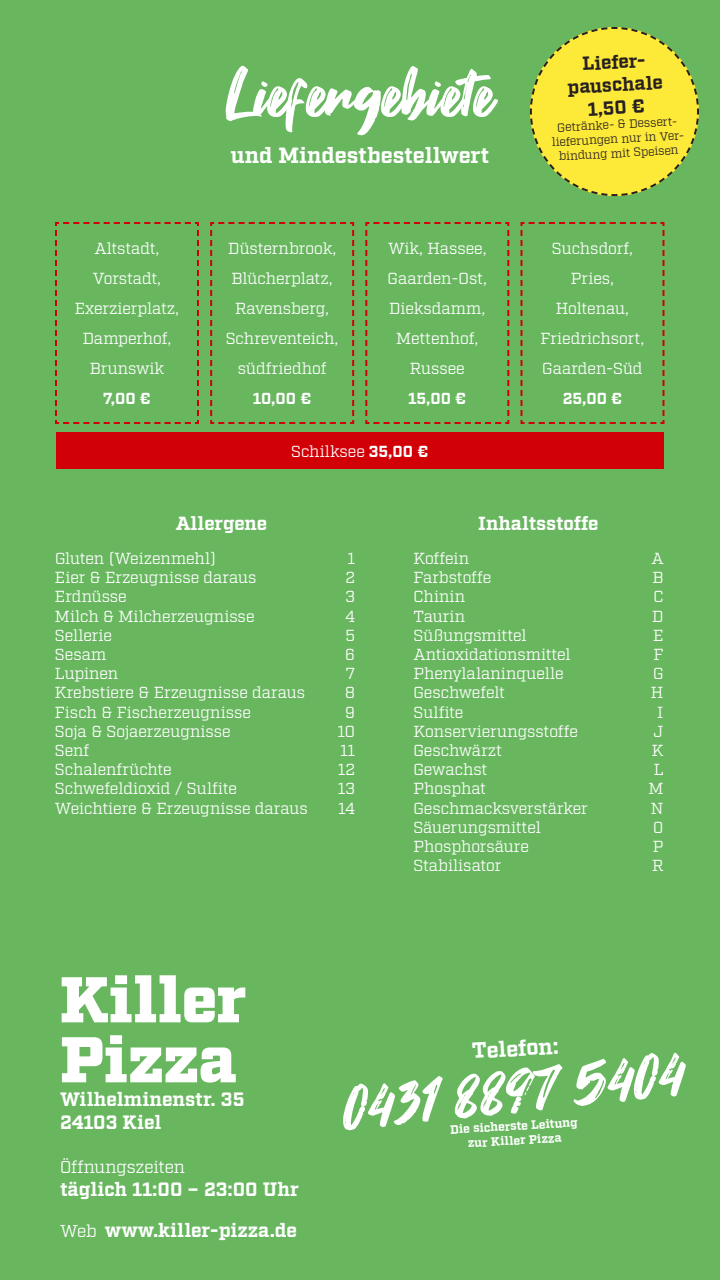
<style>
.page{position:relative;width:720px;height:1280px;background:#68b75f}
.page>*{position:absolute;margin:0;border:0;box-sizing:border-box;transform-origin:0 0}
.t1{font:66px "Fontjek";color:#fff}
.t2{font:900 64.5px/60px "Factoria";color:#fff}
.t3{font:700 22px "Factoria";letter-spacing:-.01em;color:#fff}
.t4{font:700 19.3px/23.2px "Factoria";color:#fff}
.t5{font:700 19px "Factoria";letter-spacing:-.01em;color:#fff}
.t6{font:700 19px/22.8px "Factoria";color:#272022;text-align:center}
.t7{font:17.2px "Factoria";letter-spacing:-.01em;color:#fff}
.t8{font:16px/30px "Factoria";letter-spacing:-.01em;color:#fff;text-align:center}
.t9{font:700 16px "Factoria";color:#fff}
.t10{font:700 12.2px/14.7px "Factoria";color:#fff;text-align:center}
.t11{font:12px/14.4px "Factoria";color:#272022;text-align:center}
.s1{font-weight:700}
.s2{font-weight:400;font-size:17.2px}
</style>
<div class="page">
<svg style="left:55px;top:222px;width:144px;height:202px"></svg>
<div style="left:56px;top:432px;width:608px;height:37px;background:#d10007"></div>
<svg style="left:210px;top:222px;width:145px;height:202px"></svg>
<svg style="left:365px;top:222px;width:145px;height:202px"></svg>
<svg style="left:520px;top:222px;width:145px;height:202px"></svg>
<svg style="left:529px;top:27px;width:170px;height:170px"></svg>
<p class="t8" style="left:75px;top:234px;width:106px">Altstadt,<br>Vorstadt,<br>Exerzierplatz,<br>Damperhof,<br>Brunswik</p>
<p class="t9" style="left:103px;top:389px;width:49px">7,00 €</p>
<h1 class="t1" style="left:226px;top:52px;width:270px">Liefergebiete</h1>
<h3 class="t3" style="left:231px;top:143px;width:260px">und Mindestbestellwert</h3>
<p class="t8" style="left:226px;top:234px;width:114px">Düsternbrook,<br>Blücherplatz,<br>Ravensberg,<br>Schreventeich, südfriedhof</p>
<p class="t9" style="left:253px;top:389px;width:60px">10,00 €</p>
<p class="t8" style="left:388px;top:234px;width:101px">Wik, Hassee,<br>Gaarden-Ost,<br>Dieksdamm,<br>Mettenhof,<br>Russee</p>
<p class="t9" style="left:409px;top:389px;width:59px">15,00 €</p>
<p class="t8" style="left:291px;top:437px;width:139px">Schilksee <span class="s1">35,00 €</span></p>
<p class="t6" style="left:566px;top:54px;width:97px;rotate:-3deg">Liefer&shy;pauschale<br>1,50 €</p>
<p class="t11" style="left:551px;top:121px;width:135px;rotate:-3deg">Getränke- &amp; Dessert&shy;lieferungen nur in Ver&shy;bindung mit Speisen</p>
<p class="t8" style="left:541px;top:234px;width:105px">Suchsdorf,<br>Pries,<br>Holtenau,<br>Friedrichsort,<br>Gaarden-Süd</p>
<p class="t9" style="left:563px;top:389px;width:61px">25,00 €</p>
<p class="t5" style="left:176px;top:512px;width:93px">Allergene</p>
<p class="t8" style="left:55px;top:544px;width:163px">Gluten (Weizenmehl)</p>
<p class="t8" style="left:348px;top:544px;width:9px">1</p>
<p class="t8" style="left:55px;top:563px;width:203px">Eier &amp; Erzeugnisse daraus</p>
<p class="t8" style="left:345px;top:563px;width:11px">2</p>
<p class="t8" style="left:55px;top:582px;width:73px">Erdnüsse</p>
<p class="t8" style="left:345px;top:582px;width:11px">3</p>
<p class="t8" style="left:55px;top:601px;width:201px">Milch &amp; Milcherzeugnisse</p>
<p class="t8" style="left:345px;top:601px;width:11px">4</p>
<p class="t8" style="left:55px;top:621px;width:59px">Sellerie</p>
<p class="t8" style="left:345px;top:621px;width:11px">5</p>
<p class="t8" style="left:55px;top:640px;width:53px">Sesam</p>
<p class="t8" style="left:345px;top:640px;width:11px">6</p>
<p class="t8" style="left:55px;top:659px;width:65px">Lupinen</p>
<p class="t8" style="left:346px;top:659px;width:11px">7</p>
<p class="t8" style="left:55px;top:678px;width:252px">Krebstiere &amp; Erzeugnisse daraus</p>
<p class="t8" style="left:345px;top:678px;width:11px">8</p>
<p class="t8" style="left:55px;top:697px;width:197px">Fisch &amp; Fischerzeugnisse</p>
<p class="t8" style="left:345px;top:697px;width:11px">9</p>
<p class="t8" style="left:55px;top:717px;width:177px">Soja &amp; Sojaerzeugnisse</p>
<p class="t8" style="left:338px;top:717px;width:19px">10</p>
<p class="t8" style="left:55px;top:736px;width:36px">Senf</p>
<p class="t8" style="left:340px;top:736px;width:16px">11</p>
<p class="t8" style="left:55px;top:755px;width:118px">Schalenfrüchte</p>
<p class="t8" style="left:338px;top:755px;width:18px">12</p>
<p class="t8" style="left:55px;top:774px;width:183px">Schwefeldioxid / Sulfite</p>
<p class="t8" style="left:338px;top:774px;width:18px">13</p>
<p class="t8" style="left:55px;top:793px;width:254px">Weichtiere &amp; Erzeugnisse daraus</p>
<p class="t8" style="left:339px;top:793px;width:18px">14</p>
<p class="t5" style="left:478px;top:512px;width:122px">Inhaltsstoffe</p>
<p class="t8" style="left:414px;top:544px;width:57px">Koffein</p>
<p class="t8" style="left:651px;top:544px;width:14px">A</p>
<p class="t8" style="left:414px;top:563px;width:79px">Farbstoffe</p>
<p class="t8" style="left:652px;top:563px;width:13px">B</p>
<p class="t8" style="left:414px;top:582px;width:53px">Chinin</p>
<p class="t8" style="left:653px;top:582px;width:12px">C</p>
<p class="t8" style="left:414px;top:601px;width:53px">Taurin</p>
<p class="t8" style="left:652px;top:601px;width:13px">D</p>
<p class="t8" style="left:414px;top:621px;width:115px">Süßungsmittel</p>
<p class="t8" style="left:653px;top:621px;width:12px">E</p>
<p class="t8" style="left:414px;top:640px;width:159px">Antioxidationsmittel</p>
<p class="t8" style="left:653px;top:640px;width:12px">F</p>
<p class="t8" style="left:414px;top:659px;width:152px">Phenylalaninquelle</p>
<p class="t8" style="left:653px;top:659px;width:12px">G</p>
<p class="t8" style="left:414px;top:678px;width:93px">Geschwefelt</p>
<p class="t8" style="left:651px;top:678px;width:14px">H</p>
<p class="t8" style="left:414px;top:697px;width:51px">Sulfite</p>
<p class="t8" style="left:657px;top:697px;width:8px">I</p>
<p class="t8" style="left:414px;top:717px;width:166px">Konservierungsstoffe</p>
<p class="t8" style="left:654px;top:717px;width:11px">J</p>
<p class="t8" style="left:414px;top:736px;width:90px">Geschwärzt</p>
<p class="t8" style="left:652px;top:736px;width:13px">K</p>
<p class="t8" style="left:414px;top:755px;width:75px">Gewachst</p>
<p class="t8" style="left:654px;top:755px;width:11px">L</p>
<p class="t8" style="left:414px;top:774px;width:74px">Phosphat</p>
<p class="t8" style="left:648px;top:774px;width:17px">M</p>
<p class="t8" style="left:414px;top:793px;width:176px">Geschmacksverstärker</p>
<p class="t8" style="left:651px;top:793px;width:14px">N</p>
<p class="t8" style="left:414px;top:813px;width:129px">Säuerungsmittel</p>
<p class="t8" style="left:653px;top:813px;width:12px">0</p>
<p class="t8" style="left:414px;top:832px;width:117px">Phosphorsäure</p>
<p class="t8" style="left:653px;top:832px;width:12px">P</p>
<p class="t8" style="left:414px;top:851px;width:90px">Stabilisator</p>
<p class="t8" style="left:652px;top:851px;width:13px">R</p>
<h2 class="t2" style="left:60px;top:974px;width:188px">Killer<br>Pizza</h2>
<p class="t4" style="left:60px;top:1088px;width:186px">Wilhelminenstr. 35<br>24103 Kiel</p>
<p class="t7" style="left:60px;top:1156px;width:127px">Öffnungszeiten</p>
<p class="t4" style="left:60px;top:1169px;width:240px;line-height:41.3px">täglich 11:00 – 23:00 Uhr<br><span class="s2">Web</span> www.killer-pizza.de</p>
<h3 class="t3" style="left:472px;top:1037px;width:88px;rotate:-3deg">Telefon:</h3>
<h1 class="t1" style="left:336px;top:1065px;width:345px;rotate:-6deg">0431 8897 5404</h1>
<p class="t10" style="left:450px;top:1122px;width:129px;rotate:-3deg">Die sicherste Leitung zur Killer Pizza</p>
</div>
